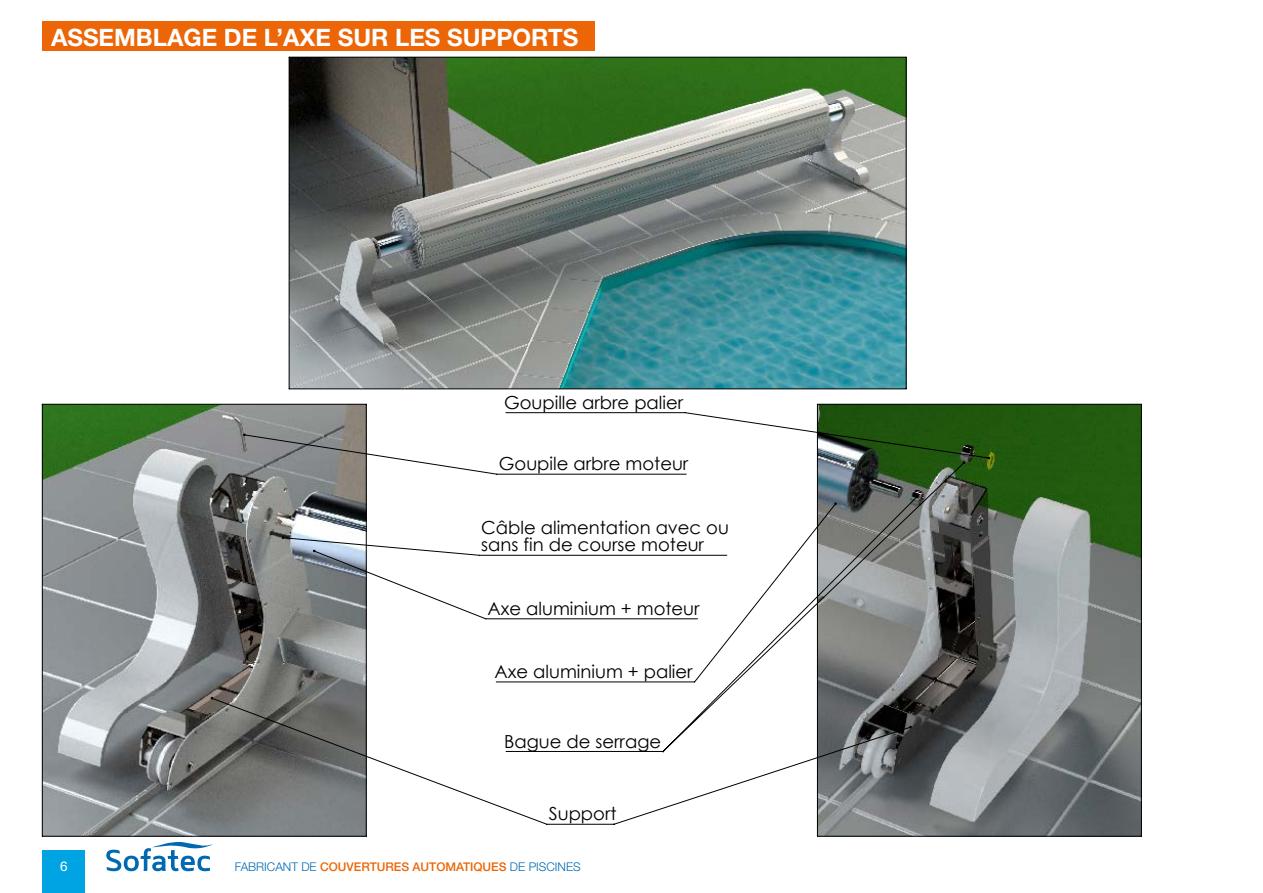
<style>
.page{position:relative;width:1263px;height:893px;background:#fff}
.page>*{position:absolute;margin:0;border:0;box-sizing:border-box;transform-origin:0 0}
.t1{font:700 24px "Helvetica Neue";color:#fff}
.t2{font:18px/17.4px "Century Gothic";color:#000}
.t3{font:13.5px "Helvetica Neue";color:#fff}
.t4{font:500 12px "Helvetica Neue";color:#ec6608}
.s1{font-weight:300;color:#0069b1}
</style>
<div class="page">
<img style="left:290px;top:58px;width:616px;height:330px">
<img style="left:43px;top:405px;width:323px;height:431px">
<img style="left:818px;top:405px;width:323px;height:431px">
<svg style="left:211px;top:412px;width:779px;height:413px"></svg>
<hr style="left:29px;top:851px;width:337px;height:1px;background:#000">
<hr style="left:289px;top:57px;width:617px;height:1px;background:#000">
<hr style="left:289px;top:57px;width:1px;height:332px;background:#000">
<hr style="left:289px;top:388px;width:617px;height:1px;background:#000">
<hr style="left:906px;top:57px;width:1px;height:332px;background:#000">
<hr style="left:42px;top:404px;width:324px;height:1px;background:#000">
<hr style="left:42px;top:404px;width:1px;height:432px;background:#000">
<hr style="left:42px;top:836px;width:324px;height:1px;background:#000">
<hr style="left:366px;top:404px;width:1px;height:432px;background:#000">
<hr style="left:817px;top:404px;width:324px;height:1px;background:#000">
<hr style="left:817px;top:404px;width:1px;height:432px;background:#000">
<hr style="left:817px;top:836px;width:324px;height:1px;background:#000">
<hr style="left:1141px;top:404px;width:1px;height:432px;background:#000">
<hr style="left:29px;top:504px;width:1px;height:335px;background:#000">
<svg style="left:211px;top:433px;width:779px;height:295px"></svg>
<div style="left:43px;top:21px;width:552px;height:30px;background:#ec6608"></div>
<div style="left:43px;top:850px;width:42px;height:43px;background:#00a4e3"></div>
<svg style="left:106px;top:842px;width:111px;height:29px"></svg>
<h1 class="t1" style="left:51px;top:28px;width:529px">ASSEMBLAGE DE L’AXE SUR LES SUPPORTS</h1>
<p class="t2" style="left:504px;top:393px;width:181px">Goupille arbre palier</p>
<p class="t2" style="left:499px;top:455px;width:191px">Goupile arbre moteur</p>
<p class="t2" style="left:481px;top:518px;width:249px">Câble alimentation avec ou sans fin de course moteur</p>
<p class="t2" style="left:488px;top:599px;width:214px">Axe aluminium + moteur</p>
<p class="t2" style="left:495px;top:662px;width:200px">Axe aluminium + palier</p>
<p class="t2" style="left:504px;top:732px;width:159px">Bague de serrage</p>
<p class="t2" style="left:549px;top:805px;width:69px">Support</p>
<p class="t3" style="left:60px;top:861px;width:9px">6</p>
<p class="t4" style="left:235px;top:860px;width:347px"><span class="s1">FABRICANT DE</span> COUVERTURES AUTOMATIQUES <span class="s1">DE PISCINES</span></p>
</div>
